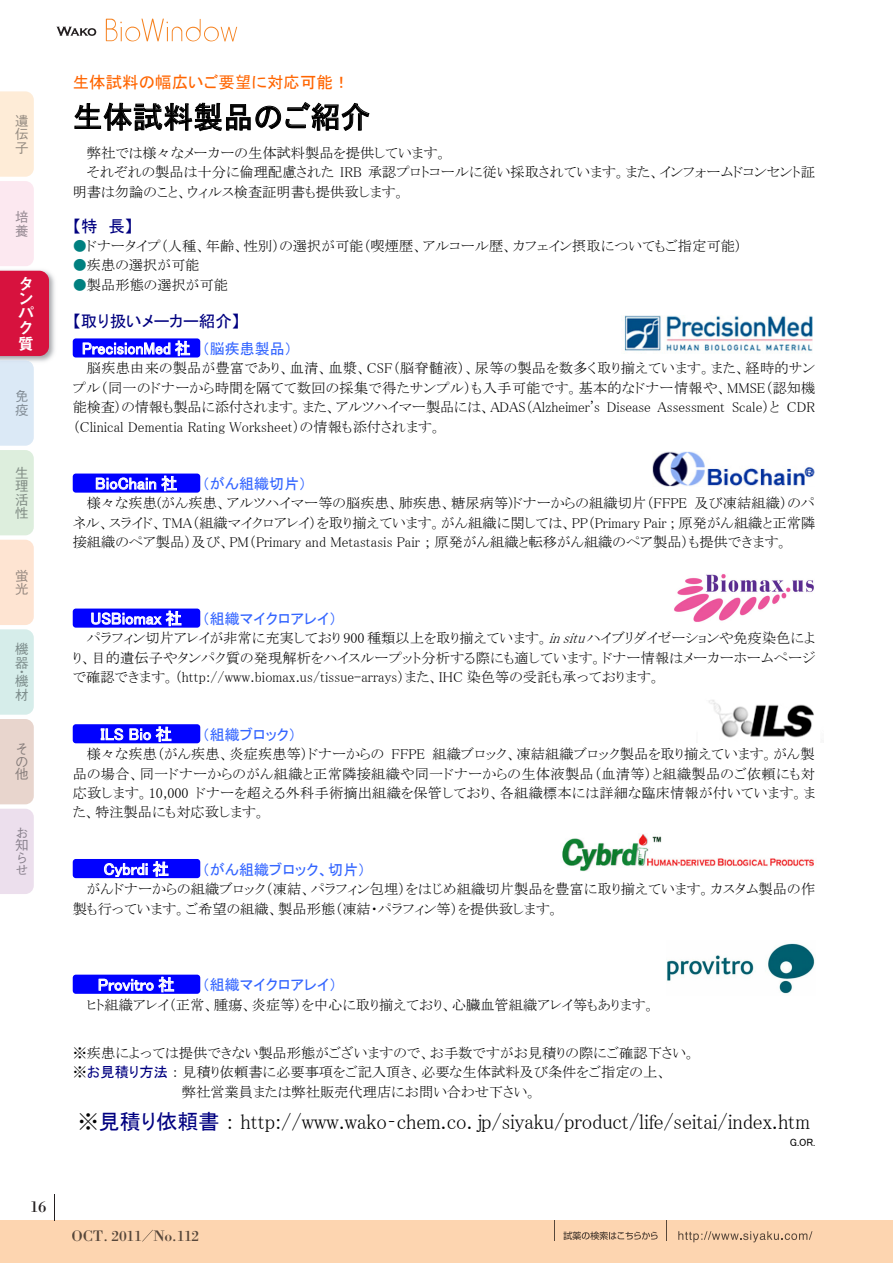
<style>
.page{position:relative;width:893px;height:1263px;background:#fff}
.page>*{position:absolute;margin:0;border:0;box-sizing:border-box;transform-origin:0 0}
.t1{font:30px "MS P Gothic";letter-spacing:.005em;color:#000}
.t2{font:21px "MS P Mincho";letter-spacing:-.015em;color:#000}
.t3{font:16.5px "MS P Gothic";letter-spacing:.005em;color:#fff}
.t4{font:16.5px "MS P Gothic";color:#ff6500}
.t5{font:16.5px "MS P Gothic";color:#000080}
.t6{font:16.5px "MS P Gothic";letter-spacing:.005em;color:#fff;scale:.95 1}
.t7{font:16.5px/15.5px "Midashi Go Pro MB31 90 pv RKSJ V";color:#fff}
.t8{font:16.5px "Bodoni";color:#231f20}
.t9{font:15.75px "Bodoni";letter-spacing:-.02em;color:#57473a}
.t10{font:15px "MS P Gothic";color:#3365ff}
.t11{font:14.25px/19.5px "MS P Mincho";color:#000}
.t12{font:14.25px/19.5px "MS P Mincho";letter-spacing:.02em;color:#000;text-align:right}
.t13{font:13.5px/13.5px "Gothic BBB Pro Medium 90 pv RKSJ V";color:#7c8c8b}
.t14{font:13.5px/13.5px "Gothic BBB Pro Medium 90 pv RKSJ V";color:#808c84;text-align:justify}
.t15{font:13.5px/12.5px "Gothic BBB Pro Medium 90 pv RKSJ V";color:#8a828e;text-align:justify}
.t16{font:13.5px/13.5px "Gothic BBB Pro Medium 90 pv RKSJ V";color:#938a80;text-align:justify}
.t17{font:13.5px/12.6px "Gothic BBB Pro Medium 90 pv RKSJ V";color:#867d7b}
.t18{font:13.5px/13.5px "Gothic BBB Pro Medium 90 pv RKSJ V";color:#938790}
.t19{font:13.5px/13.5px "Gothic BBB Pro Medium 90 pv RKSJ V";color:#93867e}
.t20{font:13.5px/13.5px "Gothic BBB Pro Medium 90 pv RKSJ V";color:#7f8992}
.t21{font:10.5px "MS P Gothic";color:#000}
.s1{color:#008080}
.s2{font-family:"MS Mincho"}
.s3{font-style:italic}
.s4{font-family:"MS P Gothic";color:#000080}
</style>
<div class="page">
<div style="left:0;top:1220px;width:893px;height:43px;background:#fdd5b0"></div>
<svg style="left:554px;top:1220px;width:1px;height:21px"></svg>
<svg style="left:678px;top:1231px;width:134px;height:11px"></svg>
<svg style="left:563px;top:1231px;width:95px;height:9px"></svg>
<svg style="left:57px;top:27px;width:39px;height:9px"></svg>
<svg style="left:106px;top:19px;width:131px;height:23px"></svg>
<svg style="left:142px;top:1230px;width:11px;height:12px"></svg>
<img style="left:49px;top:272px;width:6px;height:87px">
<svg style="left:0;top:91px;width:49px;height:803px"></svg>
<svg style="left:75px;top:103px;width:175px;height:28px"></svg>
<svg style="left:256px;top:102px;width:113px;height:28px"></svg>
<img style="left:653px;top:451px;width:161px;height:35px">
<img style="left:624px;top:315px;width:189px;height:37px">
<img style="left:674px;top:574px;width:140px;height:48px">
<img style="left:709px;top:700px;width:105px;height:38px">
<img style="left:562px;top:834px;width:252px;height:38px">
<div style="left:73px;top:338px;width:127px;height:19px;background:#0101ff;border-radius:3px"></div>
<svg style="left:83px;top:341px;width:107px;height:15px"></svg>
<div style="left:73px;top:473px;width:127px;height:20px;background:#0101ff;border-radius:3px"></div>
<svg style="left:96px;top:476px;width:81px;height:15px"></svg>
<div style="left:73px;top:608px;width:127px;height:20px;background:#0101ff;border-radius:3px"></div>
<svg style="left:92px;top:611px;width:89px;height:15px"></svg>
<div style="left:73px;top:724px;width:127px;height:19px;background:#0101ff;border-radius:3px"></div>
<svg style="left:101px;top:728px;width:22px;height:12px"></svg>
<svg style="left:130px;top:727px;width:41px;height:14px"></svg>
<div style="left:73px;top:859px;width:127px;height:19px;background:#0101ff;border-radius:3px"></div>
<svg style="left:104px;top:863px;width:43px;height:13px"></svg>
<svg style="left:153px;top:861px;width:15px;height:15px"></svg>
<div style="left:73px;top:975px;width:127px;height:19px;background:#0101ff;border-radius:3px"></div>
<svg style="left:99px;top:979px;width:54px;height:12px"></svg>
<svg style="left:159px;top:977px;width:15px;height:15px"></svg>
<img style="left:667px;top:943px;width:148px;height:51px">
<p class="t16" style="left:15px;top:112px;width:14px">遺伝子</p>
<p class="t18" style="left:15px;top:209px;width:14px">培養</p>
<p class="t7" style="left:18px;top:274px;width:16px">タン</p>
<p class="t7" style="left:18px;top:304px;width:18px;line-height:14.5px">パク</p>
<p class="t7" style="left:18px;top:334px;width:17px">質</p>
<p class="t20" style="left:15px;top:388px;width:15px">免疫</p>
<p class="t14" style="left:15px;top:464px;width:14px">生理活</p>
<p class="t14" style="left:15px;top:505px;width:14px">性</p>
<p class="t19" style="left:15px;top:567px;width:14px">蛍光</p>
<p class="t13" style="left:15px;top:641px;width:15px">機器</p>
<p class="t13" style="left:15px;top:686px;width:14px">材</p>
<p class="t13" style="left:15px;top:664px;width:9px">・</p>
<p class="t13" style="left:15px;top:673px;width:15px">機</p>
<p class="t17" style="left:15px;top:741px;width:14px">その他</p>
<p class="t15" style="left:15px;top:825px;width:14px">お知らせ</p>
<p class="t8" style="left:30px;top:1197px;width:18px">16</p>
<p class="t4" style="left:73px;top:74px;width:278px">生体試料の幅広いご要望に対応可能!</p>
<h1 class="t1" style="left:73px;top:102px;width:299px">生体試料製品のご紹介</h1>
<p class="t11" style="left:87px;top:143px;width:362px">弊社では様々なメーカーの生体試料製品を提供しています。</p>
<p class="t11" style="left:87px;top:162px;width:729px">それぞれの製品は十分に倫理配慮された IRB 承認プロトコールに従い採取されています。また、インフォームドコンセント証</p>
<p class="t11" style="left:73px;top:182px;width:334px">明書は勿論のこと、ウィルス検査証明書も提供致します。</p>
<p class="t5" style="left:108px;top:217px;width:26px">長【</p>
<p class="t5" style="left:73px;top:217px;width:26px">特【</p>
<p class="t11" style="left:73px;top:236px;width:671px"><span class="s1">●</span>ドナータイプ（人種、年齢、性別）の選択が可能（喫煙歴、アルコール歴、カフェイン摂取についてもご指定可能(</p>
<p class="t11" style="left:73px;top:255px;width:128px"><span class="s1">●</span>疾患の選択が可能</p>
<p class="t11" style="left:73px;top:275px;width:157px"><span class="s1">●</span>製品形態の選択が可能</p>
<p class="t5" style="left:73px;top:313px;width:169px">【取り扱いメーカー紹介【</p>
<p class="t6" style="left:82px;top:340px;width:116px">PrecisionMed 社</p>
<p class="t10" style="left:202px;top:341px;width:91px">（脳疾患製品(</p>
<p class="t12" style="left:73px;top:359px;width:744px">脳疾患由来の製品が豊富であり、血清、血漿、CSF（脳脊髄液）、尿等の製品を数多く取り揃えています。また、経時的サンプル（同一のドナーから時間を隔てて数回の採集で得たサンプル）も入手可能です。基本的なドナー情報や、MMSE（認知機<br>CDR</p>
<p class="t11" style="left:73px;top:397px;width:529px">能検査）の情報も製品に添付されます。また、アルツハイマー製品には、ADAS（Alzheimer s'（Clinical Dementia Rating Worksheet）の情報も添付されます。</p>
<p class="t11" style="left:732px;top:397px;width:49px">Scale と）</p>
<p class="t11" style="left:658px;top:397px;width:69px">Assessment</p>
<p class="t11" style="left:607px;top:397px;width:46px">Disease</p>
<p class="t3" style="left:95px;top:475px;width:84px">BioChain 社</p>
<p class="t10" style="left:202px;top:476px;width:106px">（がん組織切片(</p>
<p class="t11" style="left:73px;top:494px;width:744px;text-indent:14px">様々な疾患(がん疾患、アルツハイマー等の脳疾患、肺疾患、糖尿病等)ドナーからの組織切片（FFPE<br>ネル、スライド、TMA（組織マイクロアレイ）を取り揃えています。がん組織に関しては、PP（Primary Pair<span class="s2">；</span>原発がん組織と正常隣接組織のペア製品）及び、PM（Primary and Metastasis Pair<span class="s2">；</span>原発がん組織と転移がん組織のペア製品）も提供できます。</p>
<p class="t11" style="left:694px;top:494px;width:122px">及び凍結組織）のパ</p>
<p class="t3" style="left:91px;top:610px;width:93px">USBiomax 社</p>
<p class="t10" style="left:202px;top:611px;width:136px">（組織マイクロアレイ(</p>
<p class="t11" style="left:587px;top:629px;width:230px">ハイブリダイゼーションや免疫染色によ</p>
<p class="t11" style="left:73px;top:629px;width:744px;text-indent:14px">パラフィン切片アレイが非常に充実しており 900 種類以上を取り揃えています。 <span class="s3">in situ<br></span>り、目的遺伝子やタンパク質の発現解析をハイスループット分析する際にも適しています。ドナー情報はメーカーホームページで確認できます。（http://www.biomax.us/tissue-arrays）また、IHC 染色等の受託も承っております。</p>
<p class="t3" style="left:101px;top:726px;width:73px">ILS Bio 社</p>
<p class="t10" style="left:202px;top:727px;width:96px">（組織ブロック(</p>
<p class="t11" style="left:87px;top:744px;width:299px">様々な疾患（がん疾患、炎症疾患等）ドナーからの</p>
<p class="t12" style="left:73px;top:764px;width:744px">品の場合、同一ドナーからのがん組織と正常隣接組織や同一ドナーからの生体液製品（血清等）と組織製品のご依頼にも対</p>
<p class="t11" style="left:196px;top:783px;width:621px">ドナーを超える外科手術摘出組織を保管しており、各組織標本には詳細な臨床情報が付いています。ま</p>
<p class="t11" style="left:432px;top:744px;width:384px">組織ブロック、凍結組織ブロック製品を取り揃えています。がん製</p>
<p class="t11" style="left:392px;top:744px;width:35px">FFPE</p>
<p class="t11" style="left:73px;top:783px;width:194px">応致します。10,000<br>た、特注製品にも対応致します。</p>
<p class="t3" style="left:104px;top:861px;width:67px">Cybrdi 社</p>
<p class="t10" style="left:202px;top:862px;width:165px">（がん組織ブロック、切片(</p>
<p class="t11" style="left:73px;top:879px;width:744px;text-indent:14px">がんドナーからの組織ブロック（凍結、パラフィン包埋）をはじめ組織切片製品を豊富に取り揃えています。カスタム製品の作製も行っています。ご希望の組織、製品形態（凍結・パラフィン等）を提供致します。</p>
<p class="t3" style="left:98px;top:976px;width:78px">Provitro 社</p>
<p class="t10" style="left:202px;top:977px;width:136px">（組織マイクロアレイ(</p>
<p class="t11" style="left:87px;top:995px;width:570px">ヒト組織アレイ（正常、腫瘍、炎症等）を中心に取り揃えており、心臓血管組織アレイ等もあります。</p>
<p class="t11" style="left:73px;top:1043px;width:624px">※疾患によっては提供できない製品形態がございますので、お手数ですがお見積りの際にご確認下さい。</p>
<p class="t11" style="left:73px;top:1062px;width:596px">※<span class="s4">お見積り方法</span><span class="s2">：</span>見積り依頼書に必要事項をご記入頂き、必要な生体試料及び条件をご指定の上、</p>
<p class="t11" style="left:182px;top:1081px;width:356px">弊社営業員または弊社販売代理店にお問い合わせ下さい。</p>
<h2 class="t2" style="left:78px;top:1110px;width:734px">※<span class="s4">見積り依頼書</span><span class="s2">：</span>http://www.wako‐chem.co. jp/siyaku/product/life/seitai/index.htm</h2>
<p class="t21" style="left:790px;top:1137px;width:27px">G.OR.</p>
<p class="t9" style="left:72px;top:1226px;width:72px">OCT. 2011</p>
<p class="t9" style="left:153px;top:1226px;width:47px">No.112</p>
</div>
